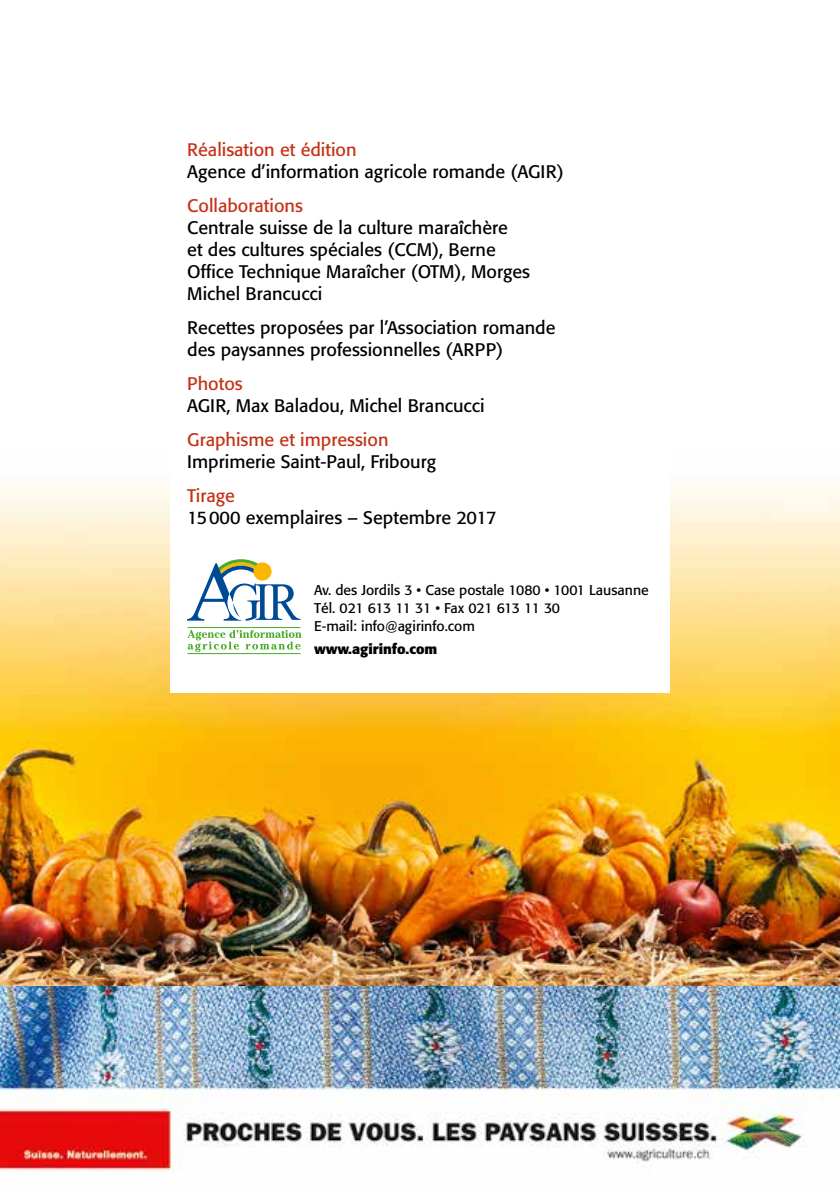
<style>
.page{position:relative;width:840px;height:1191px;background:#fff}
.page>*{position:absolute;margin:0;border:0;box-sizing:border-box;transform-origin:0 0}
.t1{font:18px/22px "Formata";color:#000}
.t2{font:18px "Formata";color:#c53216}
.t3{font:14px/18px "Formata";color:#000}
.t4{font:700 14px "Formata";color:#000}
</style>
<div class="page">
<img style="left:0;top:485px;width:839px;height:501px">
<img style="left:0;top:986px;width:839px;height:185px">
<div style="left:170px;top:374px;width:499px;height:318px;background:#fff"></div>
<svg style="left:187px;top:630px;width:114px;height:22px"></svg>
<svg style="left:187px;top:559px;width:113px;height:61px"></svg>
<hr style="left:187px;top:653px;width:113px;height:1px;background:#49ab28">
<hr style="left:187px;top:627px;width:113px;height:1px;background:#49ab28">
<div style="left:253px;top:562px;width:18px;height:18px;background:#fbb600;border-radius:50%"></div>
<p class="t2" style="left:187px;top:139px;width:171px">Réalisation et édition</p>
<p class="t1" style="left:187px;top:161px;width:378px">Agence d’information agricole romande (AGIR)</p>
<p class="t2" style="left:187px;top:195px;width:117px">Collaborations</p>
<p class="t1" style="left:187px;top:217px;width:344px">Centrale suisse de la culture maraîchère<br>et des cultures spéciales (CCM), Berne Office Technique Maraîcher (OTM), Morges Michel Brancucci</p>
<p class="t1" style="left:187px;top:317px;width:369px">Recettes proposées par l’Association romande des paysannes professionnelles (ARPP)</p>
<p class="t2" style="left:187px;top:373px;width:57px">Photos</p>
<p class="t1" style="left:187px;top:395px;width:298px">AGIR, Max Baladou, Michel Brancucci</p>
<p class="t2" style="left:187px;top:429px;width:202px">Graphisme et impression</p>
<p class="t1" style="left:187px;top:451px;width:250px">Imprimerie Saint-Paul, Fribourg</p>
<p class="t2" style="left:187px;top:485px;width:49px">Tirage</p>
<p class="t1" style="left:187px;top:507px;width:311px">15000 exemplaires – Septembre 2017</p>
<p class="t3" style="left:314px;top:581px;width:336px">Av. des Jordils 3 • Case postale 1080 • 1001 Lausanne<br>Tél. 021 613 11 31 • Fax 021 613 11 30<br>E-mail: info@agirinfo.com</p>
<p class="t4" style="left:314px;top:640px;width:125px">www.agirinfo.com</p>
</div>
